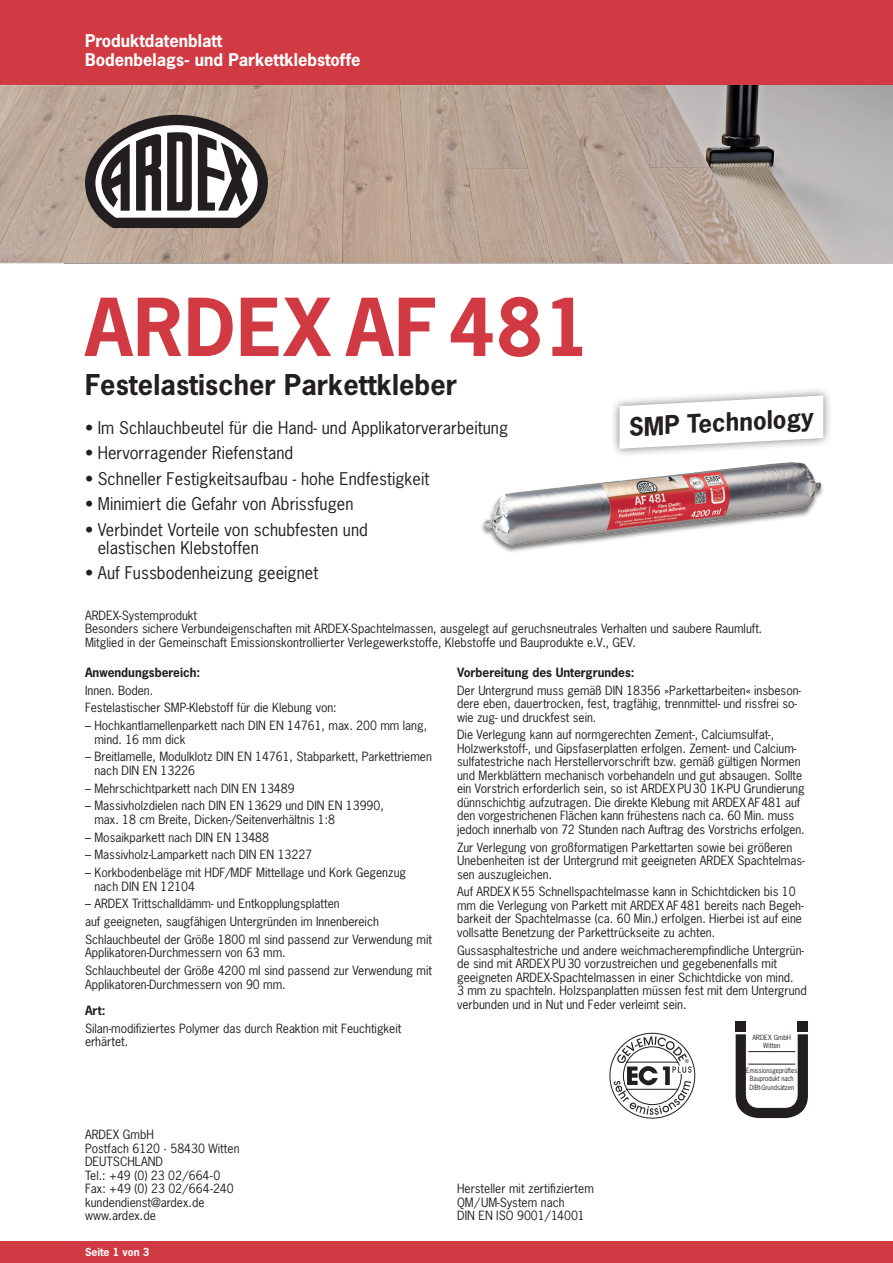
<style>
.page{position:relative;width:893px;height:1263px;background:#fff}
.page>*{position:absolute;margin:0;border:0;box-sizing:border-box;transform-origin:0 0}
.t1{font:700 75px "News Gothic Std";letter-spacing:.015em;color:#d13a42}
.t2{font:700 27px "News Gothic Std";letter-spacing:.005em;color:#231f20}
.t3{font:700 24px "News Gothic Std";color:#231f20}
.t4{font:16.5px/18px "News Gothic Std";letter-spacing:.005em;color:#231f20}
.t5{font:700 16.5px/19.5px "News Gothic Std";color:#fff}
.t6{font:12px/13.5px "News Gothic Std";color:#231f20}
.t7{font:700 12px "News Gothic Std";color:#231f20}
.t8{font:700 10.5px "News Gothic Std";color:#fff}
.t9{font:6.75px/8.2px "News Gothic Std";color:#231f20;text-align:center;scale:.92 1}
.t10{font:6.75px/8.2px "News Gothic Std";color:#231f20;text-align:center}
</style>
<div class="page">
<div style="left:0;top:0;width:893px;height:85px;background:#d13a42"></div>
<div style="left:0;top:1242px;width:893px;height:21px;background:#d13a42"></div>
<img style="left:0;top:85px;width:893px;height:179px">
<img style="left:481px;top:462px;width:342px;height:90px">
<div style="left:798px;top:1021px;width:10px;height:11px;background:#231f20"></div>
<svg style="left:736px;top:1034px;width:72px;height:84px"></svg>
<div style="left:736px;top:1021px;width:10px;height:11px;background:#231f20"></div>
<hr style="left:748px;top:1051px;width:47px;height:1px;background:#231f20">
<hr style="left:748px;top:1064px;width:47px;height:1px;background:#231f20">
<svg style="left:609px;top:1033px;width:86px;height:86px"></svg>
<div style="left:610px;top:386px;width:222px;height:72px;background:#231f20;opacity:.6"></div>
<svg style="left:619px;top:395px;width:204px;height:54px"></svg>
<svg style="left:85px;top:115px;width:183px;height:113px"></svg>
<h3 class="t5" style="left:85px;top:31px;width:277px">Produktdatenblatt<br>Bodenbelags- und Parkettklebstoffe</h3>
<h1 class="t1" style="left:85px;top:278px;width:507px">ARDEX AF481</h1>
<h2 class="t2" style="left:85px;top:367px;width:373px">Festelastischer Parkettkleber</h2>
<h3 class="t4" style="left:85px;top:418px;width:425px">• Im Schlauchbeutel für die Hand- und Applikatorverarbeitung</h3>
<h3 class="t4" style="left:85px;top:444px;width:210px">• Hervorragender Riefenstand</h3>
<h3 class="t4" style="left:85px;top:469px;width:346px">• Schneller Festigkeitsaufbau - hohe Endfestigkeit</h3>
<h3 class="t4" style="left:85px;top:495px;width:270px">• Minimiert die Gefahr von Abrissfugen</h3>
<h3 class="t4" style="left:98px;top:520px;width:272px;text-indent:-13px">• Verbindet Vorteile von schubfesten und elastischen Klebstoffen</h3>
<h3 class="t4" style="left:85px;top:564px;width:235px">• Auf Fussbodenheizung geeignet</h3>
<p class="t6" style="left:85px;top:608px;width:679px">ARDEX-Systemprodukt<br>Besonders sichere Verbundeigenschaften mit ARDEX-Spachtelmassen, ausgelegt auf geruchsneutrales Verhalten und saubere Raumluft.<br>Mitglied in der Gemeinschaft Emissionskontrollierter Verlegewerkstoffe, Klebstoffe und Bauprodukte e.V., GEV.</p>
<h3 class="t3" style="left:628px;top:411px;width:186px;rotate:-3deg">SMP Technology</h3>
<p class="t7" style="left:85px;top:664px;width:117px">Anwendungsbereich:</p>
<p class="t6" style="left:85px;top:681px;width:253px;line-height:17.7px">Innen. Boden.<br>Festelastischer SMP-Klebstoff für die Klebung von:</p>
<p class="t6" style="left:94px;top:719px;width:334px;text-indent:-9px">– Hochkantlamellenparkett nach DIN EN 14761, max. 200 mm lang, mind. 16 mm dick</p>
<p class="t6" style="left:94px;top:750px;width:339px;text-indent:-9px">– Breitlamelle, Modulklotz DIN EN 14761, Stabparkett, Parkettriemen nach DIN EN 13226</p>
<p class="t6" style="left:85px;top:781px;width:211px">– Mehrschichtparkett nach DIN EN 13489</p>
<p class="t6" style="left:94px;top:799px;width:291px;text-indent:-9px">– Massivholzdielen nach DIN EN 13629 und DIN EN 13990, max. 18 cm Breite, Dicken-/Seitenverhältnis 1:8</p>
<p class="t6" style="left:85px;top:830px;width:185px">– Mosaikparkett nach DIN EN 13488</p>
<p class="t6" style="left:85px;top:848px;width:229px">– Massivholz-Lamparkett nach DIN EN 13227</p>
<p class="t6" style="left:94px;top:866px;width:313px;text-indent:-9px">– Korkbodenbeläge mit HDF/MDF Mittellage und Kork Gegenzug nach DIN EN 12104</p>
<p class="t6" style="left:85px;top:895px;width:349px;line-height:17.7px">– ARDEX Trittschalldämm- und Entkopplungsplatten<br>auf geeigneten, saugfähigen Untergründen im Innenbereich<br>Schlauchbeutel der Größe 1800 ml sind passend zur Verwendung mit</p>
<p class="t6" style="left:85px;top:944px;width:349px;line-height:17.7px">Applikatoren-Durchmessern von 63 mm.<br>Schlauchbeutel der Größe 4200 ml sind passend zur Verwendung mit</p>
<p class="t6" style="left:85px;top:977px;width:202px">Applikatoren-Durchmessern von 90 mm.</p>
<p class="t7" style="left:85px;top:1002px;width:22px">Art:</p>
<p class="t6" style="left:85px;top:1021px;width:318px">Silan-modifiziertes Polymer das durch Reaktion mit Feuchtigkeit erhärtet.</p>
<p class="t6" style="left:85px;top:1128px;width:156px">ARDEX GmbH<br>Postfach 6120 · 58430 Witten<br>DEUTSCHLAND<br>Tel.: +49 (0) 23 02/664-0<br>Fax: +49 (0) 23 02/664-240 kundendienst@ardex.de www.ardex.de</p>
<p class="t8" style="left:85px;top:1245px;width:66px">Seite 1 von 3</p>
<p class="t7" style="left:457px;top:664px;width:179px">Vorbereitung des Untergrundes:</p>
<p class="t6" style="left:457px;top:683px;width:345px">Der Untergrund muss gemäß DIN 18356 »Parkettarbeiten« insbeson&shy;dere eben, dauertrocken, fest, tragfähig, trennmittel- und rissfrei so&shy;wie zug- und druckfest sein.</p>
<p class="t6" style="left:457px;top:728px;width:349px">Die Verlegung kann auf normgerechten Zement-, Calciumsulfat-, Holzwerkstoff-, und Gipsfaserplatten erfolgen. Zement- und Calcium&shy;sulfatestriche nach Herstellervorschrift bzw. gemäß gültigen Normen und Merkblättern mechanisch vorbehandeln und gut absaugen. Sollte ein Vorstrich erforderlich sein, so ist ARDEX PU30 1K-PU Grundierung dünnschichtig aufzutragen. Die direkte Klebung mit ARDEX AF481 auf den vorgestrichenen Flächen kann frühestens nach ca. 60 Min. muss jedoch innerhalb von 72 Stunden nach Auftrag des Vorstrichs erfolgen.</p>
<p class="t6" style="left:457px;top:840px;width:349px">Zur Verlegung von großformatigen Parkettarten sowie bei größeren<br>Unebenheiten ist der Untergrund mit geeigneten ARDEX Spachtelmas&shy;sen auszugleichen.</p>
<p class="t6" style="left:457px;top:885px;width:348px">Auf ARDEX K55 Schnellspachtelmasse kann in Schichtdicken bis 10 mm die Verlegung von Parkett mit ARDEX AF481 bereits nach Begeh&shy;barkeit der Spachtelmasse (ca. 60 Min.) erfolgen. Hierbei ist auf eine vollsatte Benetzung der Parkettrückseite zu achten.</p>
<p class="t6" style="left:457px;top:943px;width:351px">Gussasphaltestriche und andere weichmacherempfindliche Untergrün&shy;de sind mit ARDEX PU30 vorzustreichen und gegebenenfalls mit geeigneten ARDEX-Spachtelmassen in einer Schichtdicke von mind.<br>3 mm zu spachteln. Holzspanplatten müssen fest mit dem Untergrund verbunden und in Nut und Feder verleimt sein.</p>
<p class="t10" style="left:752px;top:1033px;width:40px">ARDEX GmbH<br>Witten</p>
<p class="t9" style="left:746px;top:1066px;width:57px">Emissionsgeprüftes<br>Bauprodukt nach<br>DIBt-Grundsätzen</p>
<p class="t6" style="left:457px;top:1182px;width:138px">Hersteller mit zertifiziertem<br>QM/UM-System nach<br>DIN EN ISO 9001/14001</p>
</div>
